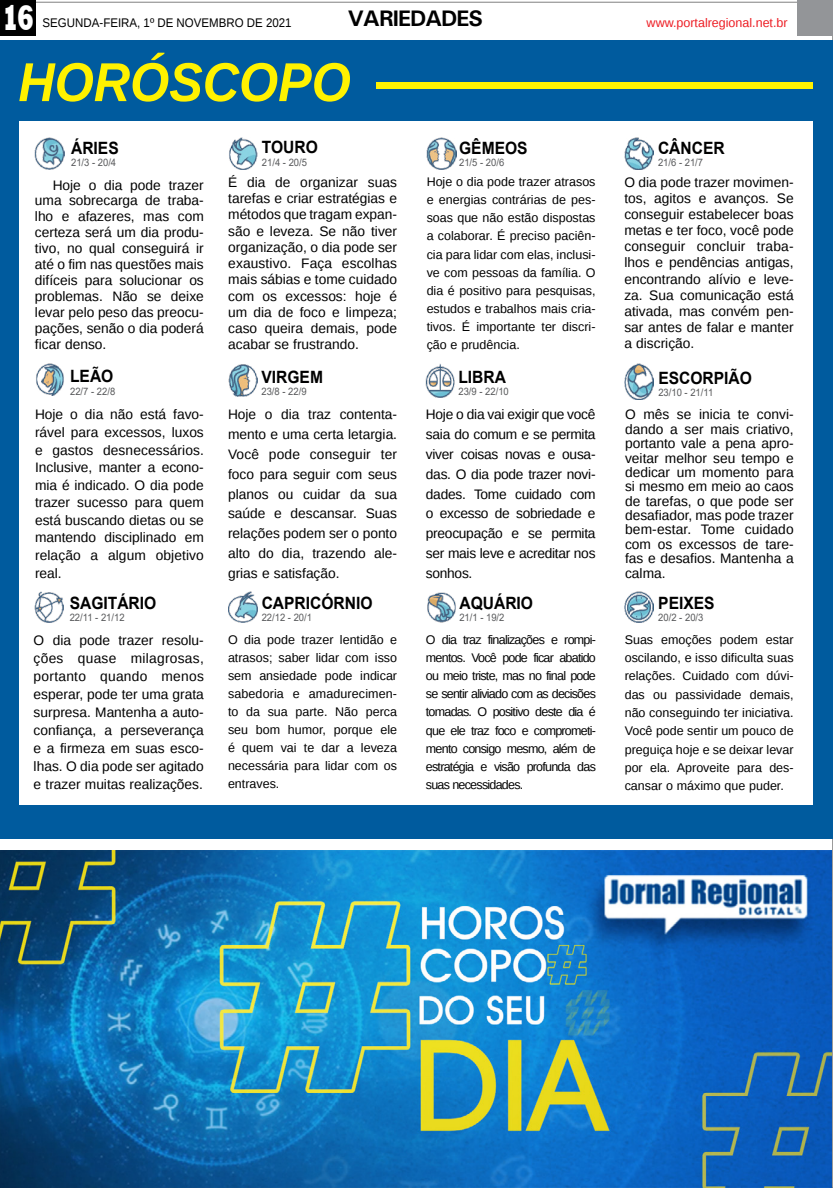
<style>
.page{position:relative;width:833px;height:1188px;background:#fff}
.page>*{position:absolute;margin:0;border:0;box-sizing:border-box;transform-origin:0 0}
.TÍTULO{font:italic 700 54.75px "Liberation Sans";color:#fff200;scale:.92 1}
.t1{font:800 36.12px "Rockwell";color:#fff;scale:.7 1}
.TITULO_PG{font:700 22.5px "Univers";letter-spacing:-.04em;color:#000}
.JR_Classificados{font:700 17px "Arial";color:#000;scale:.92 1}
.NOVELAS_E_HOROSC{font:13.75px/19.8px "Liberation Sans";color:#000;text-align:justify}
.MATÉRIA{font:13.75px/16px "Liberation Sans";color:#000;text-align:justify}
.NOVELAS_E_HOROSC-2{font:12.5px/18.1px "Liberation Sans";color:#000;text-align:justify}
.DATA_PG{font:12.5px "Liberation Sans";color:#000;scale:.92 1}
.DATA_PG-2{font:12.5px "Liberation Sans";color:#ed1d24}
.JR_Classificados-2{font:10.25px "Arial";color:#58595b;scale:.92 1}
</style>
<div class="page">
<div style="left:0;top:0;width:36px;height:36px;background:#000"></div>
<div style="left:797px;top:0;width:36px;height:36px;background:#939598"></div>
<div style="left:0;top:41px;width:833px;height:797px;background:#005b9e"></div>
<div style="left:376px;top:83px;width:436px;height:6px;background:#fff200"></div>
<div style="left:19px;top:121px;width:793px;height:683px;background:#fff"></div>
<img style="left:35px;top:138px;width:29px;height:32px">
<img style="left:229px;top:138px;width:29px;height:32px">
<img style="left:427px;top:138px;width:29px;height:32px">
<img style="left:624px;top:138px;width:30px;height:32px">
<img style="left:36px;top:364px;width:28px;height:32px">
<img style="left:228px;top:364px;width:29px;height:32px">
<img style="left:426px;top:364px;width:28px;height:33px">
<img style="left:624px;top:364px;width:30px;height:35px">
<img style="left:35px;top:591px;width:28px;height:31px">
<img style="left:228px;top:591px;width:29px;height:31px">
<img style="left:427px;top:592px;width:29px;height:30px">
<img style="left:624px;top:591px;width:30px;height:31px">
<img style="left:0;top:850px;width:832px;height:337px">
<p class="t1" style="left:2px;top:-3px;width:48px">16</p>
<p class="DATA_PG" style="left:43px;top:16px;width:272px">SEGUNDA-FEIRA, 1º DE NOVEMBRO DE 2021</p>
<p class="TITULO_PG" style="left:348px;top:5px;width:137px">VARIEDADES</p>
<p class="DATA_PG-2" style="left:646px;top:16px;width:143px">www.portalregional.net.br</p>
<p class="TÍTULO" style="left:18px;top:45px;width:363px">HORÓSCOPO</p>
<p class="JR_Classificados" style="left:71px;top:136px;width:53px">ÁRIES</p>
<p class="JR_Classificados-2" style="left:71px;top:155px;width:51px">21/3 - 20/4</p>
<p class="JR_Classificados" style="left:459px;top:136px;width:76px">GÊMEOS</p>
<p class="JR_Classificados-2" style="left:459px;top:155px;width:51px">21/5 - 20/6</p>
<p class="JR_Classificados" style="left:658px;top:136px;width:74px">CÂNCER</p>
<p class="JR_Classificados-2" style="left:658px;top:155px;width:51px">21/6 - 21/7</p>
<p class="JR_Classificados" style="left:262px;top:135px;width:62px">TOURO</p>
<p class="JR_Classificados-2" style="left:262px;top:155px;width:51px">21/4 - 20/5</p>
<p class="MATÉRIA" style="left:35px;top:177px;width:170px;text-indent:18px">Hoje o dia pode trazer uma sobrecarga de traba&shy;lho e afazeres, mas com certeza será um dia produ&shy;tivo, no qual conseguirá ir até o fim nas questões mais difíceis para solucionar os problemas. Não se deixe levar pelo peso das preocu&shy;pações, senão o dia poderá ficar denso.</p>
<p class="NOVELAS_E_HOROSC" style="left:228px;top:174px;width:170px;line-height:16.2px">É dia de organizar suas tarefas e criar estratégias e métodos que tragam expan&shy;são e leveza. Se não tiver organização, o dia pode ser exaustivo. Faça escolhas mais sábias e tome cuidado com os excessos: hoje é um dia de foco e limpeza; caso queira demais, pode acabar se frustrando.</p>
<p class="NOVELAS_E_HOROSC-2" style="left:427px;top:173px;width:170px">Hoje o dia pode trazer atrasos e energias contrárias de pes&shy;soas que não estão dispostas a colaborar. É preciso paciên&shy;cia para lidar com elas, inclusi&shy;ve com pessoas da família. O dia é positivo para pesquisas, estudos e trabalhos mais cria&shy;tivos. É importante ter discri&shy;ção e prudência.</p>
<p class="NOVELAS_E_HOROSC" style="left:624px;top:175px;width:171px;line-height:16.1px">O dia pode trazer movimen&shy;tos, agitos e avanços. Se conseguir estabelecer boas metas e ter foco, você pode conseguir concluir traba&shy;lhos e pendências antigas, encontrando alívio e leve&shy;za. Sua comunicação está ativada, mas convém pen&shy;sar antes de falar e manter a discrição.</p>
<p class="JR_Classificados" style="left:70px;top:364px;width:49px">LEÃO</p>
<p class="JR_Classificados-2" style="left:70px;top:384px;width:51px">22/7 - 22/8</p>
<p class="JR_Classificados" style="left:261px;top:365px;width:68px">VIRGEM</p>
<p class="JR_Classificados-2" style="left:261px;top:384px;width:51px">23/8 - 22/9</p>
<p class="JR_Classificados" style="left:458px;top:365px;width:53px">LIBRA</p>
<p class="JR_Classificados-2" style="left:458px;top:384px;width:56px">23/9 - 22/10</p>
<p class="JR_Classificados" style="left:658px;top:366px;width:103px">ESCORPIÃO</p>
<p class="JR_Classificados-2" style="left:658px;top:385px;width:61px">23/10 - 21/11</p>
<p class="NOVELAS_E_HOROSC" style="left:35px;top:406px;width:170px;line-height:17.5px">Hoje o dia não está favo&shy;rável para excessos, luxos e gastos desnecessários.<br>Inclusive, manter a econo&shy;mia é indicado. O dia pode trazer sucesso para quem está buscando dietas ou se mantendo disciplinado em relação a algum objetivo real.</p>
<p class="NOVELAS_E_HOROSC" style="left:228px;top:405px;width:171px">Hoje o dia traz contenta&shy;mento e uma certa letargia.<br>Você pode conseguir ter foco para seguir com seus planos ou cuidar da sua saúde e descansar. Suas relações podem ser o ponto alto do dia, trazendo ale&shy;grias e satisfação.</p>
<p class="NOVELAS_E_HOROSC" style="left:426px;top:405px;width:171px">Hoje o dia vai exigir que você saia do comum e se permita viver coisas novas e ousa&shy;das. O dia pode trazer novi&shy;dades. Tome cuidado com o excesso de sobriedade e preocupação e se permita ser mais leve e acreditar nos sonhos.</p>
<p class="NOVELAS_E_HOROSC" style="left:625px;top:408px;width:170px;line-height:14.4px">O mês se inicia te convi&shy;dando a ser mais criativo, portanto vale a pena apro&shy;veitar melhor seu tempo e dedicar um momento para si mesmo em meio ao caos de tarefas, o que pode ser desafiador, mas pode trazer bem-estar. Tome cuidado com os excessos de tare&shy;fas e desafios. Mantenha a calma.</p>
<p class="JR_Classificados" style="left:70px;top:590px;width:96px">SAGITÁRIO</p>
<p class="JR_Classificados-2" style="left:70px;top:610px;width:61px">22/11 - 21/12</p>
<p class="JR_Classificados" style="left:262px;top:590px;width:122px">CAPRICÓRNIO</p>
<p class="JR_Classificados-2" style="left:262px;top:610px;width:56px">22/12 - 20/1</p>
<p class="JR_Classificados" style="left:459px;top:590px;width:82px">AQUÁRIO</p>
<p class="JR_Classificados-2" style="left:459px;top:610px;width:51px">21/1 - 19/2</p>
<p class="JR_Classificados" style="left:658px;top:590px;width:63px">PEIXES</p>
<p class="JR_Classificados-2" style="left:658px;top:610px;width:51px">20/2 - 20/3</p>
<p class="NOVELAS_E_HOROSC" style="left:34px;top:631px;width:172px;line-height:18px">O dia pode trazer resolu&shy;ções quase milagrosas, portanto quando menos esperar, pode ter uma grata surpresa. Mantenha a auto&shy;confiança, a perseverança e a firmeza em suas esco&shy;lhas. O dia pode ser agitado e trazer muitas realizações.</p>
<p class="NOVELAS_E_HOROSC-2" style="left:228px;top:630px;width:171px">O dia pode trazer lentidão e atrasos; saber lidar com isso sem ansiedade pode indicar sabedoria e amadurecimen&shy;to da sua parte. Não perca seu bom humor, porque ele é quem vai te dar a leveza necessária para lidar com os entraves.</p>
<p class="NOVELAS_E_HOROSC-2" style="left:426px;top:630px;width:171px">O dia traz finalizações e rompi&shy;mentos. Você pode ficar abatido ou meio triste, mas no final pode se sentir aliviado com as decisões tomadas. O positivo deste dia é que ele traz foco e comprometi&shy;mento consigo mesmo, além de estratégia e visão profunda das suas necessidades.</p>
<p class="NOVELAS_E_HOROSC-2" style="left:625px;top:630px;width:170px">Suas emoções podem estar oscilando, e isso dificulta suas relações. Cuidado com dúvi&shy;das ou passividade demais, não conseguindo ter iniciativa.<br>Você pode sentir um pouco de preguiça hoje e se deixar levar por ela. Aproveite para des&shy;cansar o máximo que puder.</p>
</div>
